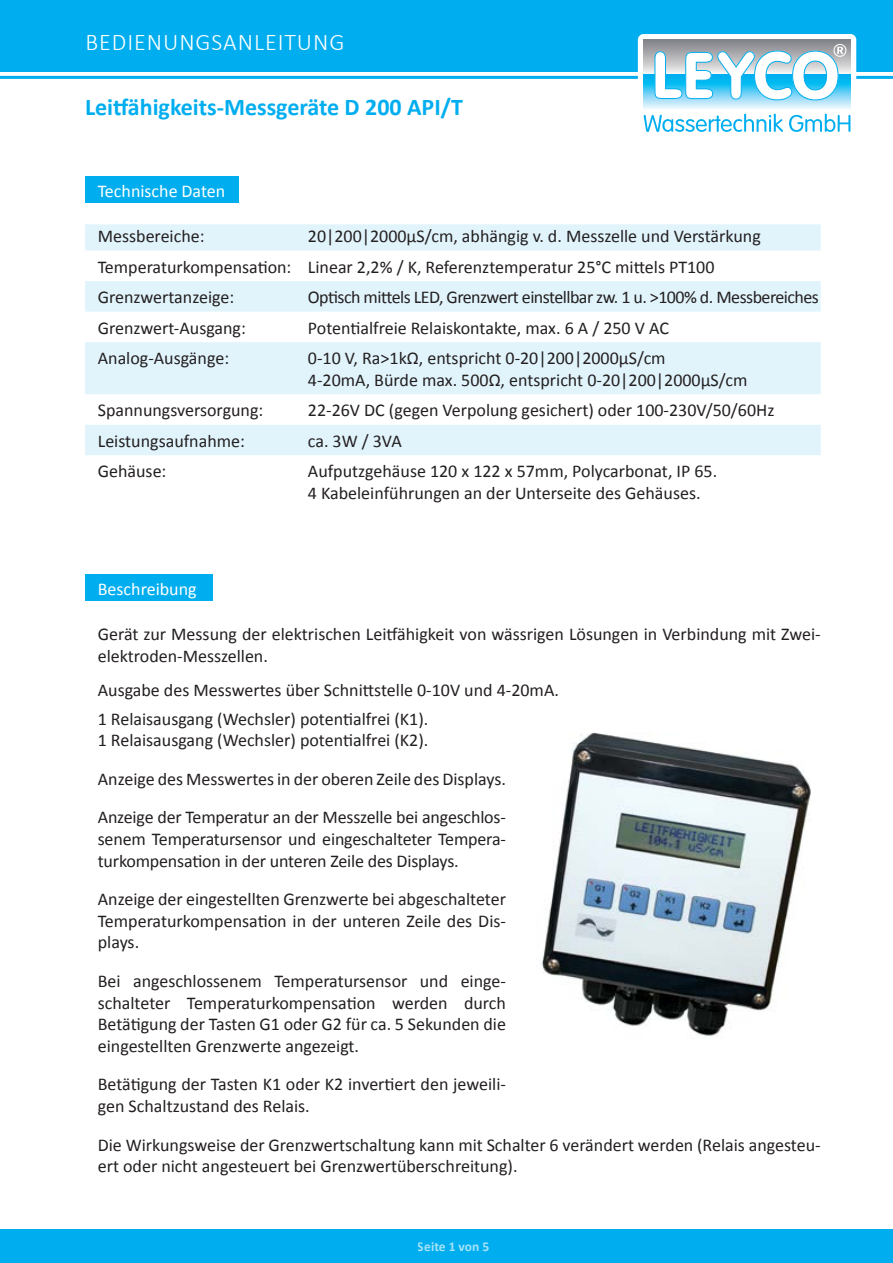
<style>
.page{position:relative;width:893px;height:1263px;background:#fff}
.page>*{position:absolute;margin:0;border:0;box-sizing:border-box;transform-origin:0 0}
.t1{font:700 24px "Calibri";color:#00aeef}
.t2{font:300 24px "Calibri";letter-spacing:.04em;color:#fff}
.t3{font:18px/21.6px "Calibri";color:#231f20}
.t4{font:18px "Calibri";letter-spacing:-.03em;color:#231f20}
.t5{font:18px "Calibri";color:#fff}
.t6{font:700 13.5px "Calibri";color:#fff}
</style>
<div class="page">
<div style="left:0;top:1229px;width:893px;height:34px;background:#00aeef"></div>
<div style="left:0;top:0;width:893px;height:72px;background:#00aeef"></div>
<hr style="left:0;top:76px;width:893px;height:3px;background:#00aeef">
<svg style="left:638px;top:34px;width:218px;height:98px"></svg>
<svg style="left:85px;top:224px;width:736px;height:231px;fill:#e1f4fc"></svg>
<div style="left:85px;top:176px;width:153px;height:27px;background:#00aeef"></div>
<div style="left:85px;top:574px;width:128px;height:27px;background:#00aeef"></div>
<img style="left:541px;top:732px;width:269px;height:304px">
<p class="t2" style="left:86px;top:27px;width:260px">BEDIENUNGSANLEITUNG</p>
<p class="t1" style="left:85px;top:91px;width:379px">Leitfähigkeits-Messgeräte D 200 API/T</p>
<p class="t5" style="left:98px;top:179px;width:129px">Technische Daten</p>
<p class="t3" style="left:98px;top:225px;width:108px">Messbereiche:</p>
<p class="t3" style="left:308px;top:225px;width:454px">20|200|2000µS/cm, abhängig v. d. Messzelle und Verstärkung</p>
<p class="t3" style="left:98px;top:256px;width:195px">Temperaturkompensation:</p>
<p class="t3" style="left:308px;top:256px;width:408px">Linear 2,2% / K, Referenztemperatur 25°C mittels PT100</p>
<p class="t3" style="left:98px;top:286px;width:138px">Grenzwertanzeige:</p>
<p class="t4" style="left:308px;top:286px;width:512px">Optisch mittels LED, Grenzwert einstellbar zw. 1 u. &gt;100% d. Messbereiches</p>
<p class="t3" style="left:98px;top:317px;width:150px">Grenzwert-Ausgang:</p>
<p class="t3" style="left:308px;top:317px;width:363px">Potentialfreie Relaiskontakte, max. 6 A / 250 V AC</p>
<p class="t3" style="left:98px;top:347px;width:133px">Analog-Ausgänge:</p>
<p class="t3" style="left:308px;top:347px;width:359px">0-10 V, Ra&gt;1kΩ, entspricht 0-20|200|2000µS/cm</p>
<p class="t3" style="left:308px;top:369px;width:441px">4-20mA, Bürde max. 500Ω, entspricht 0-20|200|2000µS/cm</p>
<p class="t3" style="left:98px;top:399px;width:167px">Spannungsversorgung:</p>
<p class="t3" style="left:308px;top:399px;width:468px">22-26V DC (gegen Verpolung gesichert) oder 100-230V/50/60Hz</p>
<p class="t3" style="left:98px;top:430px;width:149px">Leistungsaufnahme:</p>
<p class="t3" style="left:308px;top:430px;width:95px">ca. 3W / 3VA</p>
<p class="t3" style="left:98px;top:460px;width:70px">Gehäuse:</p>
<p class="t3" style="left:308px;top:460px;width:411px">Aufputzgehäuse 120 x 122 x 57mm, Polycarbonat, IP 65.</p>
<p class="t3" style="left:308px;top:482px;width:394px">4 Kabeleinführungen an der Unterseite des Gehäuses.</p>
<p class="t5" style="left:98px;top:577px;width:100px">Beschreibung</p>
<p class="t3" style="left:98px;top:623px;width:724px">Gerät zur Messung der elektrischen Leitfähigkeit von wässrigen Lösungen in Verbindung mit Zwei&shy;elektroden-Messzellen.</p>
<p class="t3" style="left:98px;top:679px;width:463px">Ausgabe des Messwertes über Schnittstelle 0-10V und 4-20mA.</p>
<p class="t3" style="left:98px;top:708px;width:332px">1 Relaisausgang (Wechsler) potentialfrei (K1).</p>
<p class="t3" style="left:98px;top:729px;width:332px">1 Relaisausgang (Wechsler) potentialfrei (K2).</p>
<p class="t3" style="left:98px;top:768px;width:410px">Anzeige des Messwertes in der oberen Zeile des Displays.</p>
<p class="t3" style="left:98px;top:807px;width:410px;text-align:justify">Anzeige der Temperatur an der Messzelle bei angeschlos&shy;senem Temperatursensor und eingeschalteter Tempera&shy;turkompensation in der unteren Zeile des Displays.</p>
<p class="t3" style="left:98px;top:888px;width:410px;text-align:justify">Anzeige der eingestellten Grenzwerte bei abgeschalteter Temperaturkompensation in der unteren Zeile des Dis&shy;plays.</p>
<p class="t3" style="left:98px;top:970px;width:410px;text-align:justify">Bei angeschlossenem Temperatursensor und einge&shy;schalteter Temperaturkompensation werden durch Betätigung der Tasten G1 oder G2 für ca. 5 Sekunden die eingestellten Grenzwerte angezeigt.</p>
<p class="t3" style="left:98px;top:1074px;width:410px">Betätigung der Tasten K1 oder K2 invertiert den jeweili&shy;gen Schaltzustand des Relais.</p>
<p class="t3" style="left:98px;top:1134px;width:724px">Die Wirkungsweise der Grenzwertschaltung kann mit Schalter 6 verändert werden (Relais angesteu&shy;ert oder nicht angesteuert bei Grenzwertüberschreitung).</p>
<p class="t6" style="left:418px;top:1238px;width:73px">Seite 1 von 5</p>
</div>
